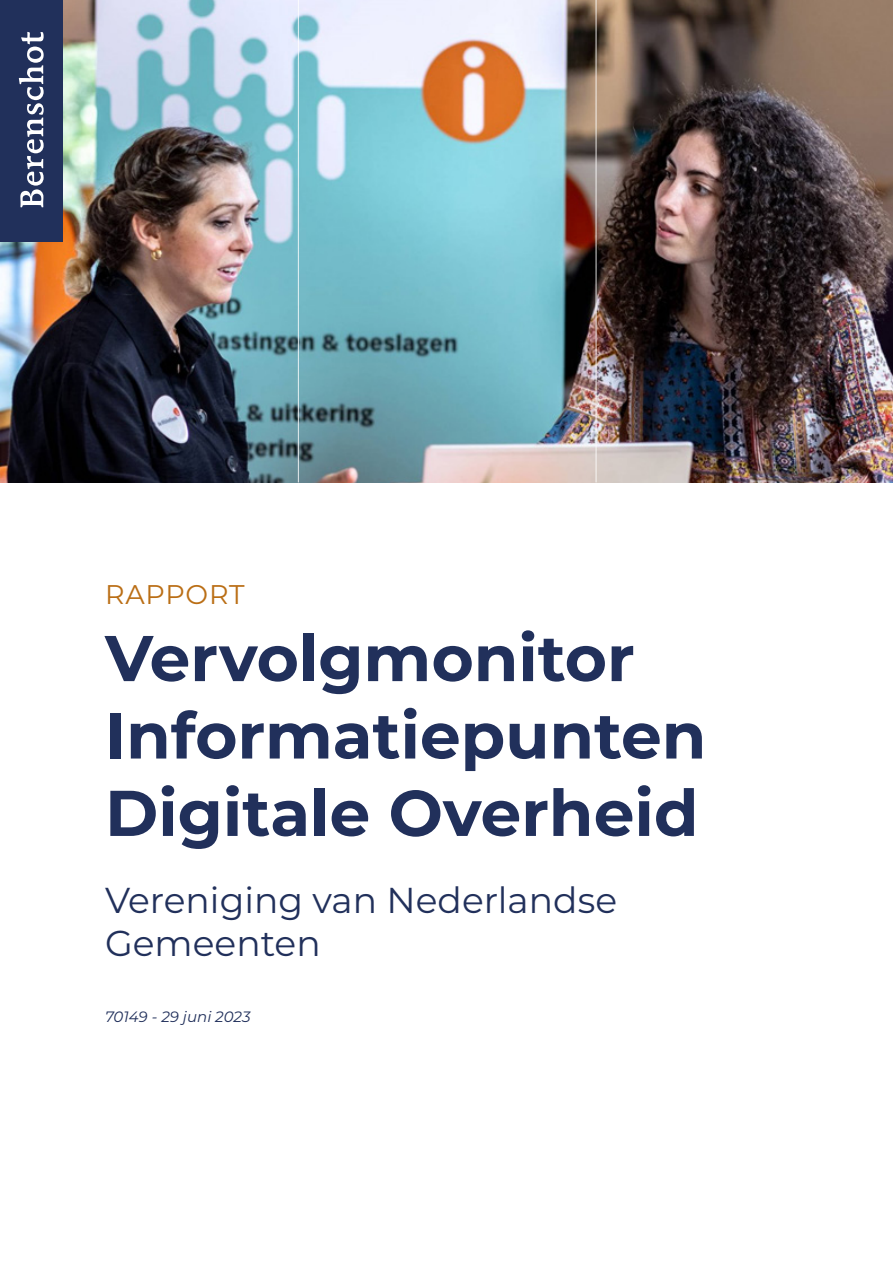
<style>
.page{position:relative;width:893px;height:1263px;background:#fff}
.page>*{position:absolute;margin:0;border:0;box-sizing:border-box;transform-origin:0 0}
.Titel_voorblad{font:700 64.5px/77.4px "Montserrat";color:#21305b}
.Subtitel_voorblad{font:36px/43.2px "Montserrat";color:#21305b}
.Hoofdstuknummer_labe{font:27px "Montserrat";letter-spacing:.03em;color:#ba6e15}
.Datum_titelbladen{font:italic 15px "Montserrat";color:#21305b}
</style>
<div class="page">
<img style="left:0;top:0;width:893px;height:482px">
<hr style="left:298px;top:0;width:1px;height:482px;background:#fff">
<hr style="left:595px;top:0;width:2px;height:482px;background:#fff">
<div style="left:0;top:0;width:62px;height:241px;background:#21305b"></div>
<svg style="left:19px;top:32px;width:25px;height:175px"></svg>
<h2 class="Hoofdstuknummer_labe" style="left:105px;top:576px;width:141px">RAPPORT</h2>
<p class="Titel_voorblad" style="left:105px;top:616px;width:603px">Vervolgmonitor<br>Informatiepunten<br>Digitale Overheid</p>
<p class="Subtitel_voorblad" style="left:105px;top:877px;width:514px">Vereniging van Nederlandse<br>Gemeenten</p>
<p class="Datum_titelbladen" style="left:105px;top:1006px;width:147px">70149 - 29 juni 2023</p>
</div>
